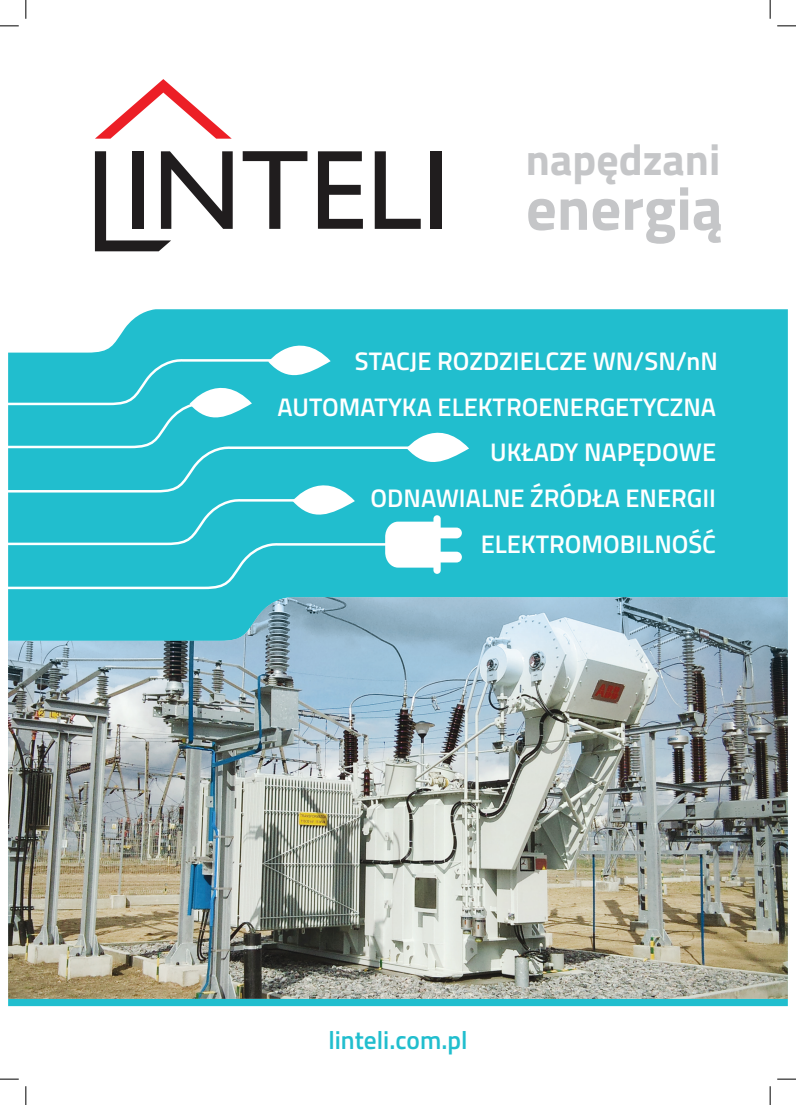
<style>
.page{position:relative;width:796px;height:1105px;background:#fff}
.page>*{position:absolute;margin:0;border:0;box-sizing:border-box;transform-origin:0 0}
.t1{font:700 60.62px "Titillium Web";color:#c5c6c8}
.t2{font:700 43.75px "Titillium Web";color:#c5c6c8}
.t3{font:600 25.38px/45.5px "Titillium Web";color:#fff;text-align:right}
.t4{font:600 25.38px "Titillium Web";color:#21bece}
</style>
<div class="page">
<div style="left:8px;top:309px;width:780px;height:696px;background:#21bece"></div>
<img style="left:8px;top:597px;width:780px;height:401px">
<svg style="left:8px;top:326px;width:461px;height:264px;background:#3cc5d3"></svg>
<svg style="left:95px;top:79px;width:137px;height:60px"></svg>
<svg style="left:243px;top:151px;width:64px;height:78px"></svg>
<svg style="left:318px;top:151px;width:45px;height:78px"></svg>
<svg style="left:375px;top:151px;width:46px;height:78px"></svg>
<div style="left:430px;top:151px;width:12px;height:78px;background:#201d1e"></div>
<svg style="left:95px;top:151px;width:138px;height:100px"></svg>
<svg style="left:0;top:25px;width:19px;height:2px"></svg>
<svg style="left:777px;top:25px;width:19px;height:2px"></svg>
<svg style="left:0;top:1078px;width:19px;height:1px"></svg>
<svg style="left:777px;top:1078px;width:19px;height:1px"></svg>
<svg style="left:25px;top:0;width:2px;height:19px"></svg>
<svg style="left:25px;top:1086px;width:2px;height:18px"></svg>
<svg style="left:769px;top:0;width:2px;height:19px"></svg>
<svg style="left:769px;top:1086px;width:2px;height:18px"></svg>
<h2 class="t2" style="left:526px;top:126px;width:196px">napędzani</h2>
<h1 class="t1" style="left:526px;top:162px;width:198px">energią</h1>
<p class="t3" style="left:355px;top:337px;width:364px">STACJE ROZDZIELCZE WN/SN/nN</p>
<p class="t3" style="left:277px;top:383px;width:440px">AUTOMATYKA ELEKTROENERGETYCZNA<br>UKŁADY NAPĘDOWE<br>ODNAWIALNE ŹRÓDŁA ENERGII<br>ELEKTROMOBILNOŚĆ</p>
<p class="t4" style="left:328px;top:1020px;width:141px">linteli.com.pl</p>
</div>
